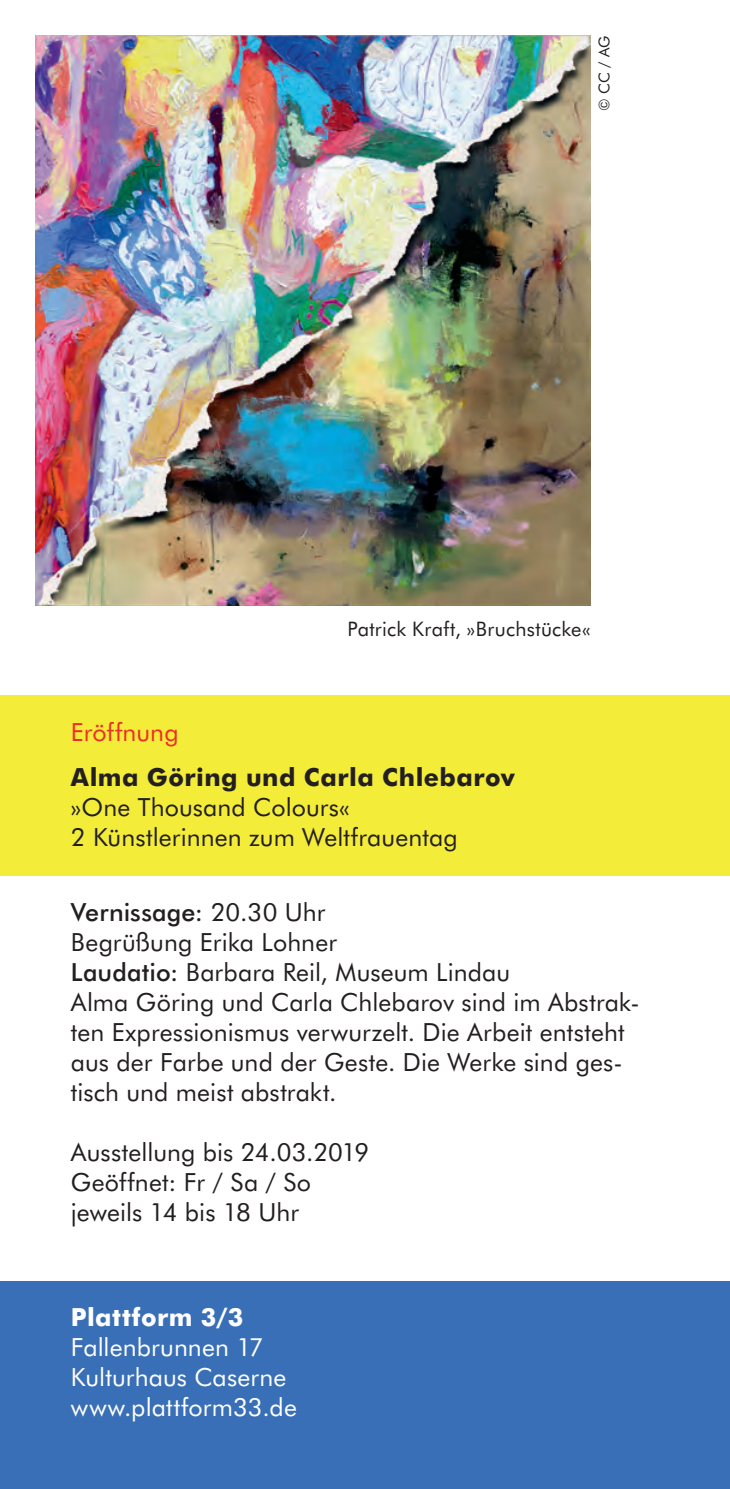
<style>
.page{position:relative;width:730px;height:1489px;background:#fff}
.page>*{position:absolute;margin:0;border:0;box-sizing:border-box;transform-origin:0 0}
._02_Fließtext{font:25px/30px "Futura BT";letter-spacing:.005em;color:#231f20}
._02_Fließtext-2{font:25px "Futura BT";letter-spacing:.005em;color:#fff}
._01_Name{font:700 25px "Futura BT";letter-spacing:.02em;color:#231f20}
._02_Fließtext-3{font:500 25px "Futura BT";letter-spacing:.005em;color:#231f20}
._01_Name-2{font:700 25px "Futura BT";letter-spacing:.02em;color:#fff}
._00_Genre{font:25px "Futura BT";color:#ee2d28}
._03_BU{font:20px "Futura BT";letter-spacing:.015em;color:#231f20}
._05{font:15px "Futura BT";color:#231f20}
.s1{font-weight:400}
.s2{font-weight:500}
</style>
<div class="page">
<div style="left:0;top:695px;width:730px;height:180px;background:#f3ec39"></div>
<img style="left:35px;top:35px;width:555px;height:570px">
<div style="left:0;top:1280px;width:730px;height:208px;background:#396fb7"></div>
<p class="_05" style="left:595px;top:111px;width:77px;rotate:-90deg">© CC / AG</p>
<p class="_03_BU" style="left:348px;top:616px;width:244px">Patrick Kraft, »Bruchstücke«</p>
<p class="_00_Genre" style="left:71px;top:716px;width:109px">Eröffnung</p>
<p class="_01_Name" style="left:71px;top:761px;width:446px">Alma Göring und Carla Chlebarov</p>
<p class="_02_Fließtext" style="left:71px;top:791px;width:280px">»One Thousand Colours«</p>
<p class="_02_Fließtext" style="left:71px;top:821px;width:388px">2 Künstlerinnen zum Weltfrauentag</p>
<p class="_02_Fließtext-3" style="left:71px;top:896px;width:256px">Vernissage: <span class="s1">20.30 Uhr</span></p>
<p class="_02_Fließtext" style="left:71px;top:926px;width:268px">Begrüßung Erika Lohner</p>
<p class="_02_Fließtext" style="left:71px;top:956px;width:441px"><span class="s2">Laudatio:</span> Barbara Reil, Museum Lindau</p>
<p class="_02_Fließtext" style="left:71px;top:986px;width:570px">Alma Göring und Carla Chlebarov sind im Abstrak&shy;ten Expressionismus verwurzelt. Die Arbeit entsteht aus der Farbe und der Geste. Die Werke sind ges&shy;tisch und meist abstrakt.</p>
<p class="_02_Fließtext" style="left:71px;top:1136px;width:300px">Ausstellung bis 24.03.2019</p>
<p class="_02_Fließtext" style="left:71px;top:1166px;width:242px">Geöffnet: Fr / Sa / So</p>
<p class="_02_Fließtext" style="left:71px;top:1196px;width:230px">jeweils 14 bis 18 Uhr</p>
<p class="_01_Name-2" style="left:71px;top:1301px;width:174px">Plattform 3/3</p>
<p class="_02_Fließtext-2" style="left:71px;top:1331px;width:194px">Fallenbrunnen 17</p>
<p class="_02_Fließtext-2" style="left:71px;top:1361px;width:217px">Kulturhaus Caserne</p>
<p class="_02_Fließtext-2" style="left:71px;top:1391px;width:227px">www.plattform33.de</p>
</div>
